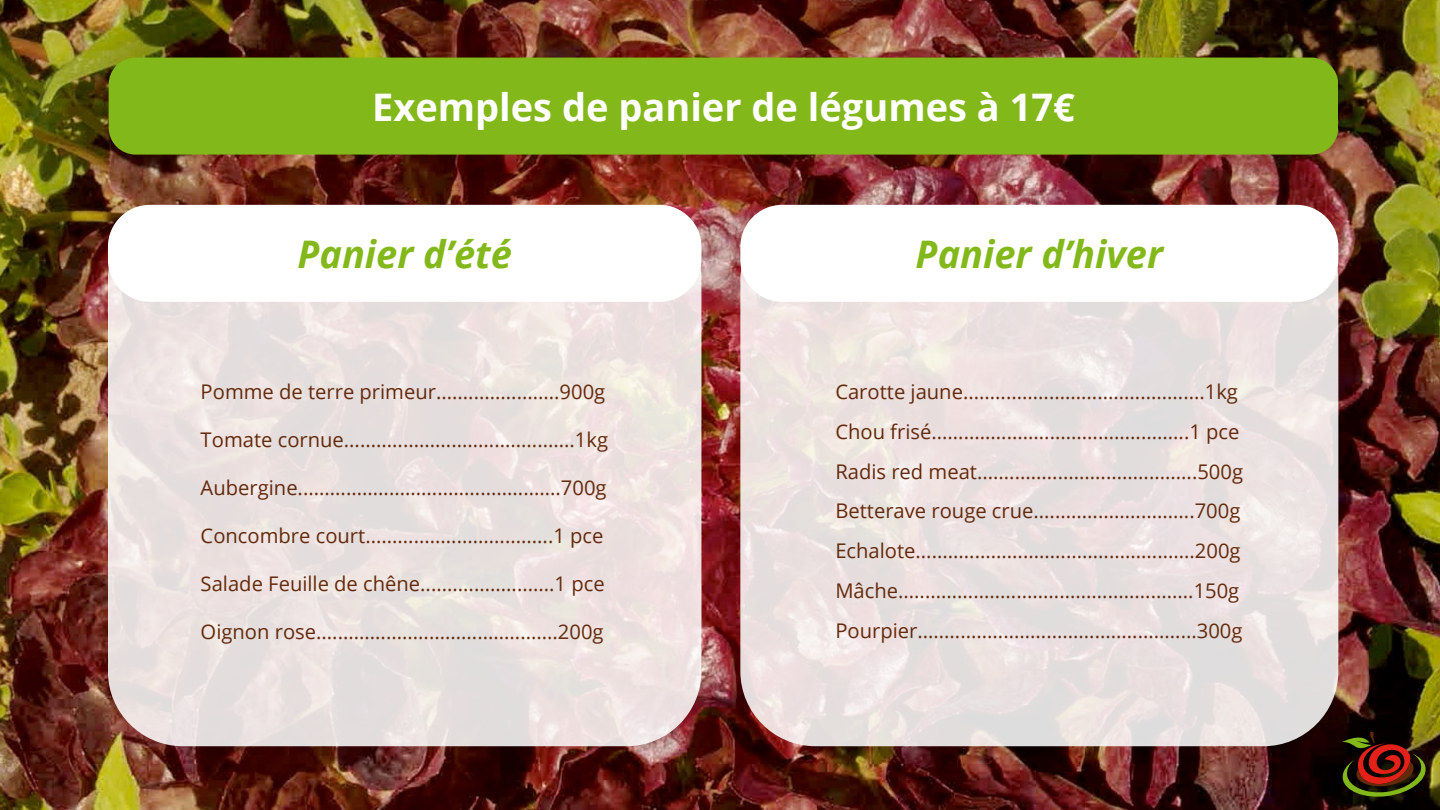
<style>
.page{position:relative;width:1440px;height:810px;background:#fff}
.page>*{position:absolute;margin:0;border:0;box-sizing:border-box;transform-origin:0 0}
.t1{font:700 38px "Open Sans";color:#fff}
.t2{font:italic 700 38px "Open Sans";color:#83b81a}
.t3{font:20.2px "Open Sans";color:#642a0b}
</style>
<div class="page">
<img style="left:0;top:0;width:1440px;height:810px">
<div style="left:109px;top:58px;width:1229px;height:97px;background:#83b81a"></div>
<svg style="left:1342px;top:731px;width:85px;height:68px;background:#4a260a"></svg>
<div style="left:108px;top:205px;width:593px;height:541px;background:#ebe0de;border-radius:75px"></div>
<div style="left:108px;top:205px;width:593px;height:97px;background:#fff;border-radius:42px"></div>
<div style="left:740px;top:205px;width:598px;height:541px;background:linear-gradient(to right,#ede2e1,#e8e1e1);border-radius:75px"></div>
<div style="left:740px;top:205px;width:598px;height:97px;background:#fff;border-radius:42px"></div>
<p class="t1" style="left:372px;top:80px;width:704px">Exemples de panier de légumes à 17€</p>
<p class="t2" style="left:297px;top:227px;width:216px">Panier d’été</p>
<p class="t2" style="left:916px;top:227px;width:249px">Panier d’hiver</p>
<p class="t3" style="left:201px;top:377px;width:406px">Pomme de terre primeur.......................900g</p>
<p class="t3" style="left:201px;top:425px;width:409px">Tomate cornue...........................................1kg</p>
<p class="t3" style="left:201px;top:473px;width:407px">Aubergine.................................................700g</p>
<p class="t3" style="left:201px;top:521px;width:404px">Concombre court...................................1 pce</p>
<p class="t3" style="left:201px;top:569px;width:406px">Salade Feuille de chêne.........................1 pce</p>
<p class="t3" style="left:201px;top:617px;width:404px">Oignon rose.............................................200g</p>
<p class="t3" style="left:835px;top:378px;width:404px">Carotte jaune.............................................1kg</p>
<p class="t3" style="left:835px;top:417px;width:406px">Chou frisé................................................1 pce</p>
<p class="t3" style="left:835px;top:457px;width:409px">Radis red meat.........................................500g</p>
<p class="t3" style="left:835px;top:497px;width:407px">Betterave rouge crue..............................700g</p>
<p class="t3" style="left:835px;top:537px;width:407px">Echalote....................................................200g</p>
<p class="t3" style="left:835px;top:576px;width:406px">Mâche.......................................................150g</p>
<p class="t3" style="left:835px;top:616px;width:409px">Pourpier....................................................300g</p>
</div>
